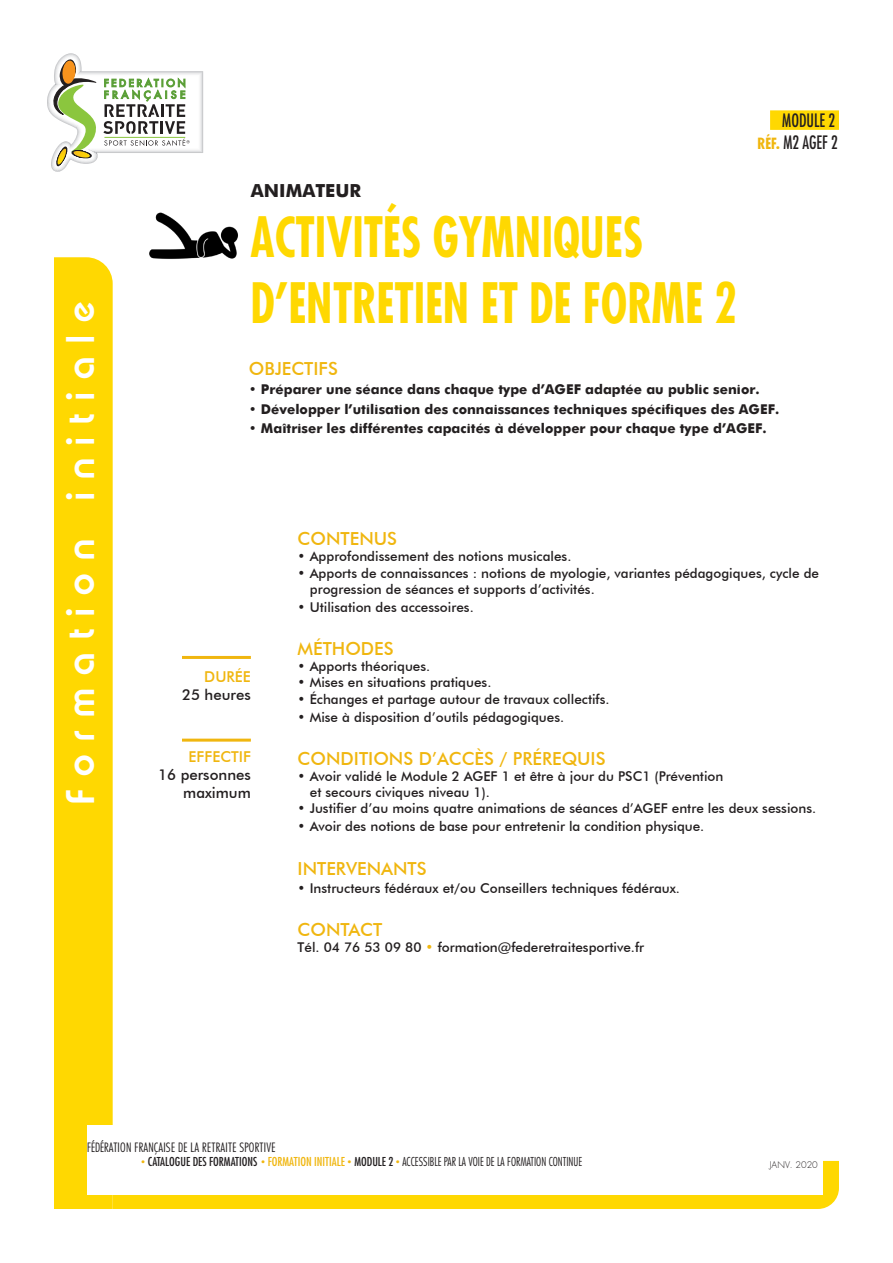
<style>
.page{position:relative;width:893px;height:1263px;background:#fff}
.page>*{position:absolute;margin:0;border:0;box-sizing:border-box;transform-origin:0 0}
.t1{font:700 condensed 54px "Futura";color:#ffd801;scale:.85 1}
.t2{font:600 39px "Expressa";letter-spacing:.35em;color:#fff}
.t3{font:500 18px "Futura BT";color:#f0b60f}
.t4{font:condensed 18px "Futura";color:#231f20;scale:.9 1}
.t5{font:700 18px "Futura";color:#231f20}
.t6{font:500 15px/18px "Futura BT";color:#231f20;text-align:right}
.t7{font:500 15px "Futura BT";color:#f0b60f}
.t8{font:500 13.5px "Futura BT";color:#231f20}
.t9{font:700 13.5px "Futura";color:#231f20}
.t10{font:300 13.5px "Futura Condensed BQ";letter-spacing:.02em;color:#231f20}
.t11{font:300 condensed 12px "Futura";color:#231f20;scale:.95 1}
.t12{font:300 9px "Futura";color:#231f20}
.s1{font-weight:700;font-size:15px;color:#f0b60f}
.s2{color:#f0b60f}
.s3{font-family:"Futura Condensed BQ";font-stretch:normal;color:#f0b60f}
.s4{font-weight:400}
.s5{font-weight:400;color:#f0b60f}
</style>
<div class="page">
<div style="left:54px;top:257px;width:59px;height:952px;background:#ffd801"></div>
<div style="left:113px;top:1161px;width:726px;height:48px;background:#ffd801"></div>
<div style="left:87px;top:1125px;width:736px;height:70px;background:#fff"></div>
<div style="left:770px;top:110px;width:69px;height:20px;background:#ffd801"></div>
<hr style="left:182px;top:656px;width:69px;height:3px;background:#f0b60f">
<hr style="left:182px;top:739px;width:69px;height:3px;background:#f0b60f">
<svg style="left:47px;top:53px;width:156px;height:119px"></svg>
<hr style="left:104px;top:137px;width:81px;height:1px;background:#8bc63e">
<img style="left:149px;top:212px;width:89px;height:47px">
<p class="t4" style="left:782px;top:109px;width:60px">MODULE 2</p>
<p class="t2" style="left:57px;top:804px;width:503px;rotate:-90deg">Formation initiale</p>
<p class="t5" style="left:251px;top:177px;width:112px">ANIMATEUR</p>
<p class="t1" style="left:251px;top:202px;width:463px">ACTIVITÉS GYMNIQUES</p>
<p class="t1" style="left:251px;top:268px;width:574px">D’ENTRETIEN ET DE FORME 2</p>
<p class="t4" style="left:757px;top:131px;width:91px"><span class="s1">RÉF.</span> M2 AGEF 2</p>
<p class="t3" style="left:249px;top:358px;width:91px">OBJECTIFS</p>
<p class="t9" style="left:249px;top:380px;width:512px">• Préparer une séance dans chaque type d’AGEF adaptée au public senior.</p>
<p class="t9" style="left:249px;top:399px;width:532px">• Développer l’utilisation des connaissances techniques spécifiques des AGEF.</p>
<p class="t9" style="left:249px;top:418px;width:519px">• Maîtriser les différentes capacités à développer pour chaque type d’AGEF.</p>
<p class="t7" style="left:204px;top:667px;width:48px">DURÉE</p>
<p class="t6" style="left:182px;top:685px;width:70px">25 heures</p>
<p class="t7" style="left:189px;top:747px;width:64px">EFFECTIF</p>
<p class="t6" style="left:158px;top:765px;width:94px">16 personnes maximum</p>
<p class="t3" style="left:298px;top:528px;width:101px">CONTENUS</p>
<p class="t8" style="left:298px;top:548px;width:275px">• Approfondissement des notions musicales.</p>
<p class="t8" style="left:298px;top:565px;width:523px">• Apports de connaissances : notions de myologie, variantes pédagogiques, cycle de</p>
<p class="t8" style="left:310px;top:581px;width:286px">progression de séances et supports d’activités.</p>
<p class="t8" style="left:298px;top:599px;width:178px">• Utilisation des accessoires.</p>
<p class="t3" style="left:298px;top:638px;width:98px">MÉTHODES</p>
<p class="t8" style="left:298px;top:658px;width:134px">• Apports théoriques.</p>
<p class="t8" style="left:298px;top:674px;width:195px">• Mises en situations pratiques.</p>
<p class="t8" style="left:298px;top:691px;width:313px">• Échanges et partage autour de travaux collectifs.</p>
<p class="t8" style="left:298px;top:709px;width:268px">• Mise à disposition d’outils pédagogiques.</p>
<p class="t3" style="left:298px;top:747px;width:309px">CONDITIONS D’ACCÈS / PRÉREQUIS</p>
<p class="t8" style="left:298px;top:768px;width:427px">• Avoir validé le Module 2 AGEF 1 et être à jour du PSC1 (Prévention</p>
<p class="t8" style="left:310px;top:784px;width:181px">et secours civiques niveau 1).</p>
<p class="t8" style="left:298px;top:800px;width:520px">• Justifier d’au moins quatre animations de séances d’AGEF entre les deux sessions.</p>
<p class="t8" style="left:298px;top:818px;width:408px">• Avoir des notions de base pour entretenir la condition physique.</p>
<p class="t3" style="left:298px;top:857px;width:130px">INTERVENANTS</p>
<p class="t8" style="left:298px;top:880px;width:384px">• Instructeurs fédéraux et/ou Conseillers techniques fédéraux.</p>
<p class="t3" style="left:298px;top:918px;width:86px">CONTACT</p>
<p class="t8" style="left:298px;top:939px;width:348px">Tél. 04 76 53 09 80 <span class="s2">•</span> formation@federetraitesportive.fr</p>
<p class="t10" style="left:87px;top:1139px;width:190px">FÉDÉRATION FRANÇAISE DE LA RETRAITE SPORTIVE</p>
<p class="t11" style="left:141px;top:1154px;width:466px"><span class="s3">•</span> <span class="s4">CATALOGUE DES FORMATIONS</span> <span class="s3">•</span> <span class="s5">FORMATION INITIALE</span> <span class="s3">•</span> <span class="s4">MODULE 2</span> <span class="s3">•</span> ACCESSIBLE PAR LA VOIE DE LA FORMATION CONTINUE</p>
<p class="t12" style="left:770px;top:1159px;width:50px">JANV. 2020</p>
</div>
